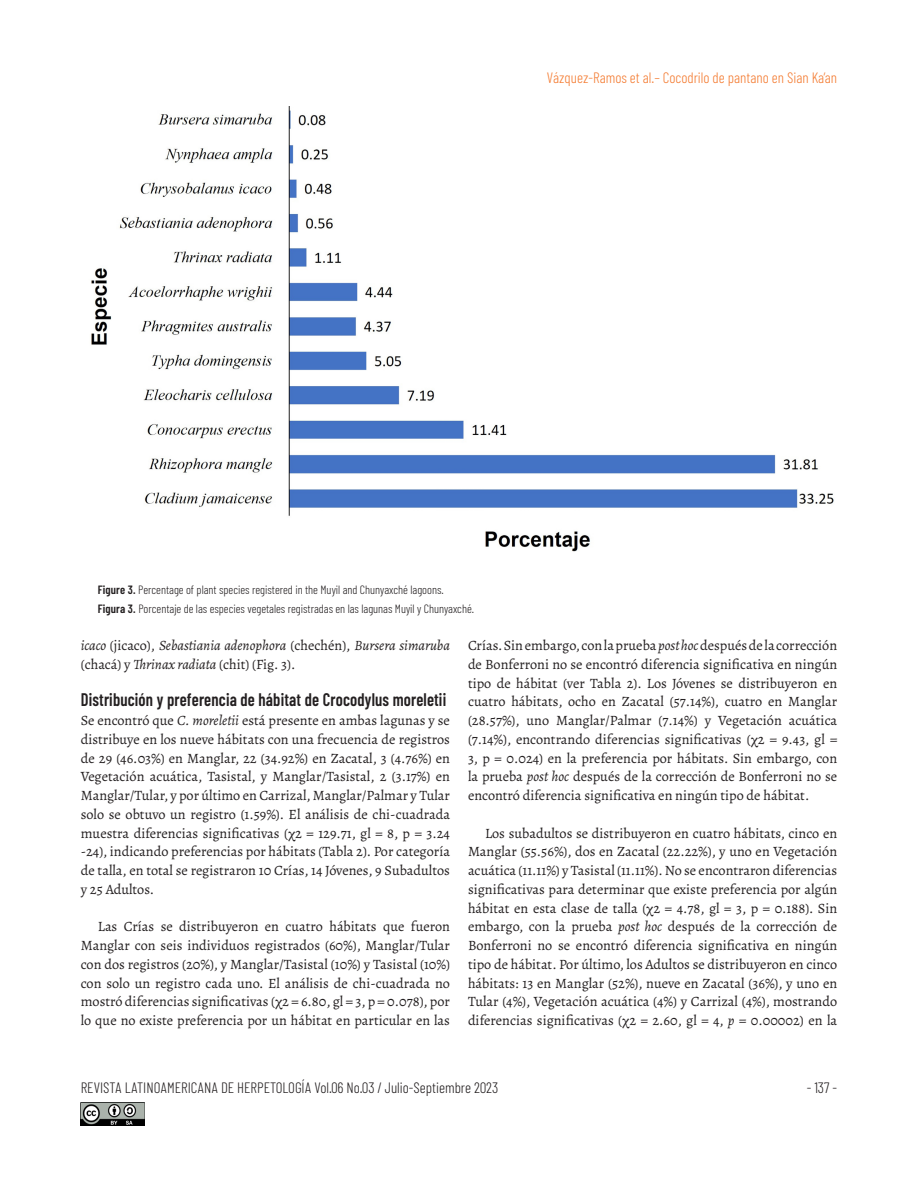
<style>
.page{position:relative;width:918px;height:1188px;background:#fff}
.page>*{position:absolute;margin:0;border:0;box-sizing:border-box;transform-origin:0 0}
._01-txt-Seccion-Sub{font:600 18.15px "Barlow Condensed";letter-spacing:.01em;color:#231f20;scale:.91 1}
.t1{font:300 15px "Barlow Condensed";color:#231f20}
.t2{font:300 15px "Barlow Condensed";color:#f47b31}
._02-txt_Artículo_2{font:14.25px/18.8px "Alegreya";color:#231f20;text-align:justify}
._02-txt_Artículo_2B{font:14.25px/18.8px "Alegreya";color:#231f20;text-align:justify}
._02-txt_Artículo_1B{font:italic 14.25px/18.8px "Alegreya";color:#231f20}
._02-txt_pie_de_Foto{font:300 12px "Barlow Condensed";color:#231f20}
.s1{font-weight:600}
.s2{font-style:normal}
.s3{font-style:italic}
</style>
<div class="page">
<img style="left:81px;top:1103px;width:64px;height:22px">
<img style="left:91px;top:106px;width:743px;height:446px">
<p class="t2" style="left:547px;top:68px;width:292px">Vázquez-Ramos et al.– Cocodrilo de pantano en Sian Ka’an</p>
<p class="_02-txt_pie_de_Foto" style="left:98px;top:582px;width:347px"><span class="s1">Figure 3.</span> Percentage of plant species registered in the Muyil and Chunyaxché lagoons.</p>
<p class="_02-txt_pie_de_Foto" style="left:98px;top:601px;width:378px"><span class="s1">Figura 3.</span> Porcentaje de las especies vegetales registradas en las lagunas Muyil y Chunyaxché.</p>
<p class="_02-txt_Artículo_1B" style="left:81px;top:636px;width:371px">icaco <span class="s2">(jicaco),</span> Sebastiania adenophora <span class="s2">(chechén),</span> Bursera simaruba <span class="s2">(chacá) y</span> Thrinax radiata <span class="s2">(chit) (Fig. 3).</span></p>
<p class="_01-txt-Seccion-Sub" style="left:81px;top:687px;width:403px">Distribución y preferencia de hábitat de Crocodylus moreletii</p>
<p class="_02-txt_Artículo_2B" style="left:81px;top:711px;width:371px">Se encontró que <span class="s3">C. moreletii</span> está presente en ambas lagunas y se distribuye en los nueve hábitats con una frecuencia de registros de 29 (46.03%) en Manglar, 22 (34.92%) en Zacatal, 3 (4.76%) en Vegetación acuática, Tasistal, y Manglar/Tasistal, 2 (3.17%) en Manglar/Tular, y por último en Carrizal, Manglar/Palmar y Tular solo se obtuvo un registro (1.59%). El análisis de chi-cuadrada muestra diferencias significativas (χ2 = 129.71, gl = 8, p = 3.24 -24), indicando preferencias por hábitats (Tabla 2). Por categoría de talla, en total se registraron 10 Crías, 14 Jóvenes, 9 Subadultos y 25 Adultos.</p>
<p class="_02-txt_Artículo_2" style="left:81px;top:917px;width:371px;text-indent:17px">Las Crías se distribuyeron en cuatro hábitats que fueron Manglar con seis individuos registrados (60%), Manglar/Tular con dos registros (20%), y Manglar/Tasistal (10%) y Tasistal (10%) con solo un registro cada uno. El análisis de chi-cuadrada no mostró diferencias significativas (χ2 = 6.80, gl = 3, p = 0.078), por lo que no existe preferencia por un hábitat en particular en las</p>
<p class="_02-txt_Artículo_2" style="left:468px;top:636px;width:371px">Crías. Sin embargo, con la prueba <span class="s3">post hoc</span> después de la corrección de Bonferroni no se encontró diferencia significativa en ningún tipo de hábitat (ver Tabla 2). Los Jóvenes se distribuyeron en cuatro hábitats, ocho en Zacatal (57.14%), cuatro en Manglar (28.57%), uno Manglar/Palmar (7.14%) y Vegetación acuática (7.14%), encontrando diferencias significativas (χ2 = 9.43, gl = 3, p = 0.024) en la preferencia por hábitats. Sin embargo, con la prueba <span class="s3">post hoc</span> después de la corrección de Bonferroni no se encontró diferencia significativa en ningún tipo de hábitat.</p>
<p class="_02-txt_Artículo_2" style="left:468px;top:823px;width:371px;text-indent:17px">Los subadultos se distribuyeron en cuatro hábitats, cinco en Manglar (55.56%), dos en Zacatal (22.22%), y uno en Vegetación acuática (11.11%) y Tasistal (11.11%). No se encontraron diferencias significativas para determinar que existe preferencia por algún hábitat en esta clase de talla (χ2 = 4.78, gl = 3, p = 0.188). Sin embargo, con la prueba <span class="s3">post hoc</span> después de la corrección de Bonferroni no se encontró diferencia significativa en ningún tipo de hábitat. Por último, los Adultos se distribuyeron en cinco hábitats: 13 en Manglar (52%), nueve en Zacatal (36%), y uno en Tular (4%), Vegetación acuática (4%) y Carrizal (4%), mostrando diferencias significativas (χ2 = 2.60, gl = 4, <span class="s3">p</span> = 0.00002) en la</p>
<p class="t1" style="left:81px;top:1079px;width:419px">REVISTA LATINOAMERICANA DE HERPETOLOGÍA Vol.06 No.03 / Julio-Septiembre 2023</p>
<p class="t1" style="left:807px;top:1079px;width:32px">- 137 -</p>
</div>
